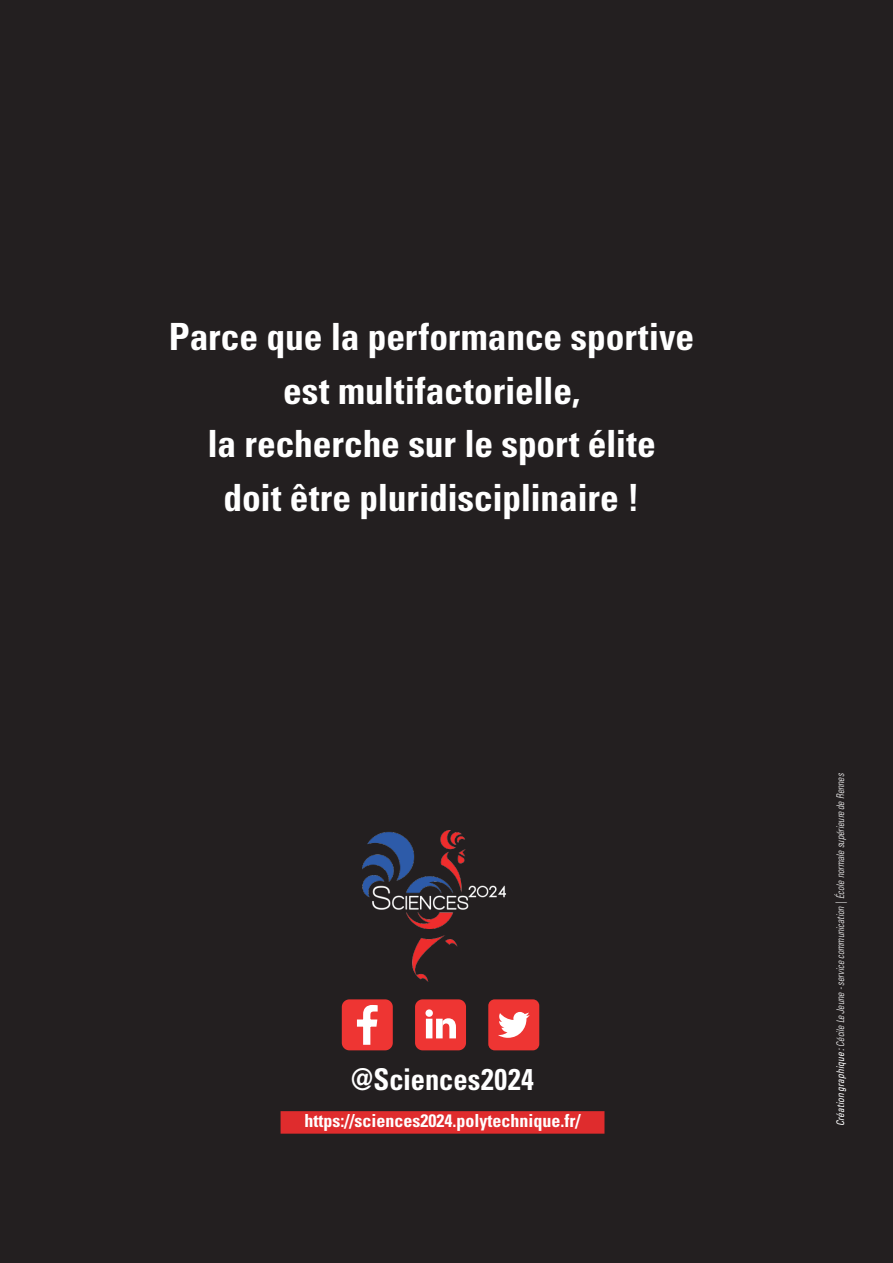
<style>
.page{position:relative;width:893px;height:1263px;background:#231f20}
.page>*{position:absolute;margin:0;border:0;box-sizing:border-box;transform-origin:0 0}
.t1{font:700 condensed 37.5px/53.6px "Univers LT Std";letter-spacing:-.005em;color:#fff;text-align:center}
.t2{font:700 condensed 30px "Univers LT Std";letter-spacing:.005em;color:#fff;scale:.95 1}
.t3{font:700 condensed 18px "Univers LT Std";color:#fff}
.t4{font:italic 300 condensed 10.5px "Univers LT Std";color:#fff;scale:.9 1}
.s1{font-weight:400}
</style>
<div class="page">
<div style="left:281px;top:1111px;width:323px;height:23px;background:#df2c2d"></div>
<img style="left:340px;top:814px;width:183px;height:183px">
<svg style="left:488px;top:999px;width:51px;height:51px"></svg>
<svg style="left:342px;top:999px;width:51px;height:51px;background:#ea5452"></svg>
<svg style="left:415px;top:999px;width:51px;height:51px"></svg>
<p class="t1" style="left:169px;top:310px;width:527px">Parce que la performance sportive est multifactorielle,<br>la recherche sur le sport élite<br>doit être pluridisciplinaire !</p>
<p class="t2" style="left:351px;top:1061px;width:194px">@Sciences2024</p>
<p class="t3" style="left:305px;top:1109px;width:277px">https://sciences2024.polytechnique.fr/</p>
<p class="t4" style="left:834px;top:1126px;width:394px;rotate:-90deg"><span class="s1">Création graphique :</span> Cécile Le Jeune - service communication | École normale supérieure de Rennes</p>
</div>
